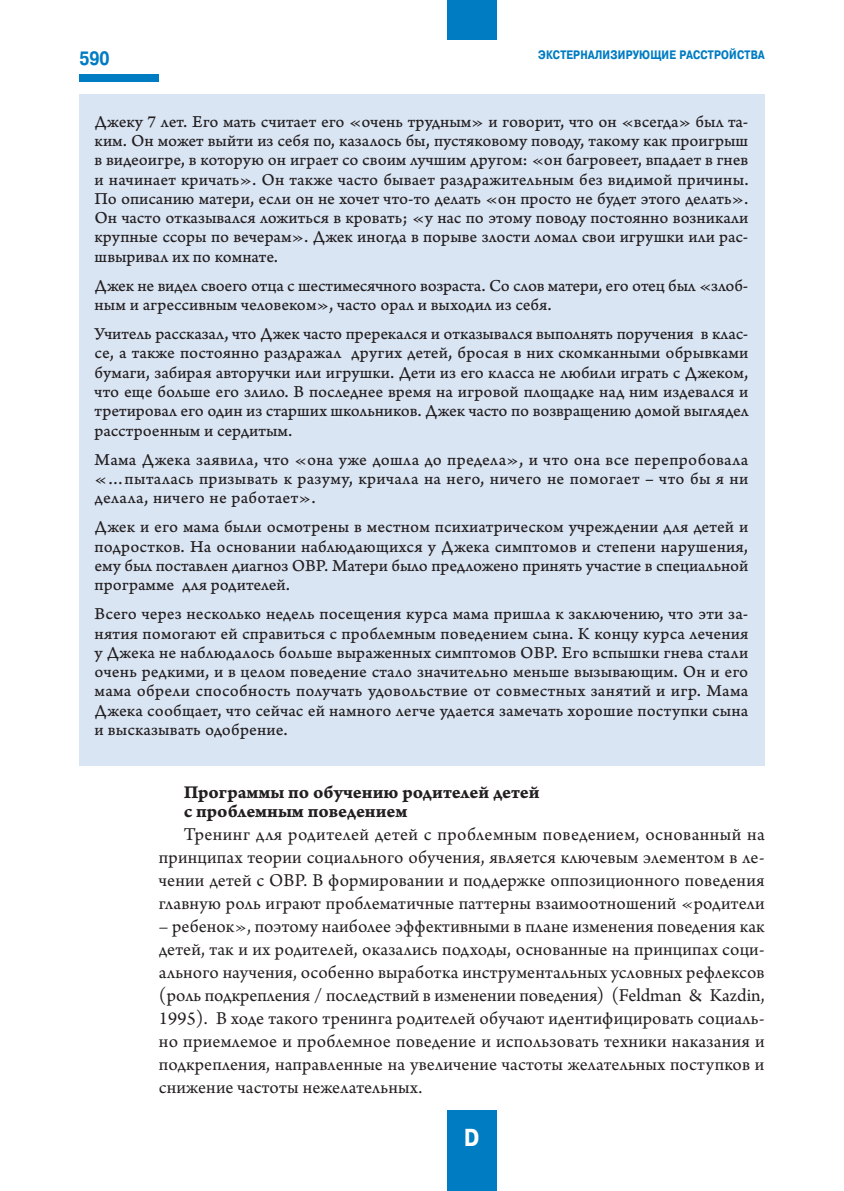
<style>
.page{position:relative;width:844px;height:1191px;background:#fff}
.page>*{position:absolute;margin:0;border:0;box-sizing:border-box;transform-origin:0 0}
.t1{font:700 24.5px "Pragmatica Cond C";color:#fff}
.t2{font:700 19.25px "Pragmatica Cond C";color:#007cc2}
.Main{font:19.07px/22.9px "Arno Pro";letter-spacing:.01em;color:#231f20;text-align:justify}
.Head2{font:19.07px "Arno Pro Bold Caption";color:#231f20}
.Tab-1{font:17.5px/19.2px "Arno Pro Caption";color:#231f20;text-align:justify}
.t3{font:700 12.25px "Pragmatica Cond C";letter-spacing:.02em;color:#007cc2}
</style>
<div class="page">
<div style="left:79px;top:74px;width:80px;height:8px;background:#007cc2"></div>
<div style="left:446px;top:0;width:50px;height:40px;background:#007cc2"></div>
<div style="left:446px;top:1110px;width:50px;height:81px;background:#007cc2"></div>
<div style="left:79px;top:94px;width:685px;height:671px;background:#dae5f4"></div>
<p class="t2" style="left:79px;top:47px;width:32px">590</p>
<p class="t3" style="left:538px;top:48px;width:228px">ЭКСТЕРНАЛИЗИРУЮЩИЕ РАССТРОЙСТВА</p>
<p class="Tab-1" style="left:95px;top:113px;width:655px">Джеку 7 лет. Его мать считает его «очень трудным» и говорит, что он «всегда» был та&shy;ким. Он может выйти из себя по, казалось бы, пустяковому поводу, такому как проигрыш в видеоигре, в которую он играет со своим лучшим другом: «он багровеет, впадает в гнев и начинает кричать». Он также часто бывает раздражительным без видимой причины.<br>По описанию матери, если он не хочет что-то делать «он просто не будет этого делать».<br>Он часто отказывался ложиться в кровать; «у нас по этому поводу постоянно возникали крупные ссоры по вечерам». Джек иногда в порыве злости ломал свои игрушки или рас&shy;швыривал их по комнате.</p>
<p class="Tab-1" style="left:95px;top:276px;width:655px">Джек не видел своего отца с шестимесячного возраста. Со слов матери, его отец был «злоб&shy;ным и агрессивным человеком», часто орал и выходил из себя.</p>
<p class="Tab-1" style="left:95px;top:325px;width:655px">Учитель рассказал, что Джек часто пререкался и отказывался выполнять поручения в клас&shy;се, а также постоянно раздражал других детей, бросая в них скомканными обрывками бумаги, забирая авторучки или игрушки. Дети из его класса не любили играть с Джеком, что еще больше его злило. В последнее время на игровой площадке над ним издевался и третировал его один из старших школьников. Джек часто по возвращению домой выглядел расстроенным и сердитым.</p>
<p class="Tab-1" style="left:95px;top:450px;width:655px">Мама Джека заявила, что «она уже дошла до предела», и что она все перепробовала «…пыталась призывать к разуму, кричала на него, ничего не помогает – что бы я ни делала, ничего не работает».</p>
<p class="Tab-1" style="left:95px;top:518px;width:655px">Джек и его мама были осмотрены в местном психиатрическом учреждении для детей и подростков. На основании наблюдающихся у Джека симптомов и степени нарушения, ему был поставлен диагноз ОВР. Матери было предложено принять участие в специальной программе для родителей.</p>
<p class="Tab-1" style="left:95px;top:605px;width:655px">Всего через несколько недель посещения курса мама пришла к заключению, что эти за&shy;нятия помогают ей справиться с проблемным поведением сына. К концу курса лечения у Джека не наблюдалось больше выраженных симптомов ОВР. Его вспышки гнева стали очень редкими, и в целом поведение стало значительно меньше вызывающим. Он и его мама обрели способность получать удовольствие от совместных занятий и игр. Мама Джека сообщает, что сейчас ей намного легче удается замечать хорошие поступки сына и высказывать одобрение.</p>
<p class="Head2" style="left:184px;top:781px;width:357px">Программы по обучению родителей детей</p>
<p class="Head2" style="left:184px;top:800px;width:225px">с проблемным поведением</p>
<p class="Main" style="left:159px;top:824px;width:607px;text-indent:25px">Тренинг для родителей детей с проблемным поведением, основанный на принципах теории социального обучения, является ключевым элементом в ле&shy;чении детей с ОВР. В формировании и поддержке оппозиционного поведения главную роль играют проблематичные паттерны взаимоотношений «родители</p>
<p class="Main" style="left:159px;top:915px;width:607px">– ребенок», поэтому наиболее эффективными в плане изменения поведения как детей, так и их родителей, оказались подходы, основанные на принципах соци&shy;ального научения, особенно выработка инструментальных условных рефлексов (роль подкрепления / последствий в изменении поведения) (Feldman &amp; Kazdin, 1995). В ходе такого тренинга родителей обучают идентифицировать социаль&shy;но приемлемое и проблемное поведение и использовать техники наказания и подкрепления, направленные на увеличение частоты желательных поступков и снижение частоты нежелательных.</p>
<h1 class="t1" style="left:464px;top:1123px;width:17px">D</h1>
</div>
